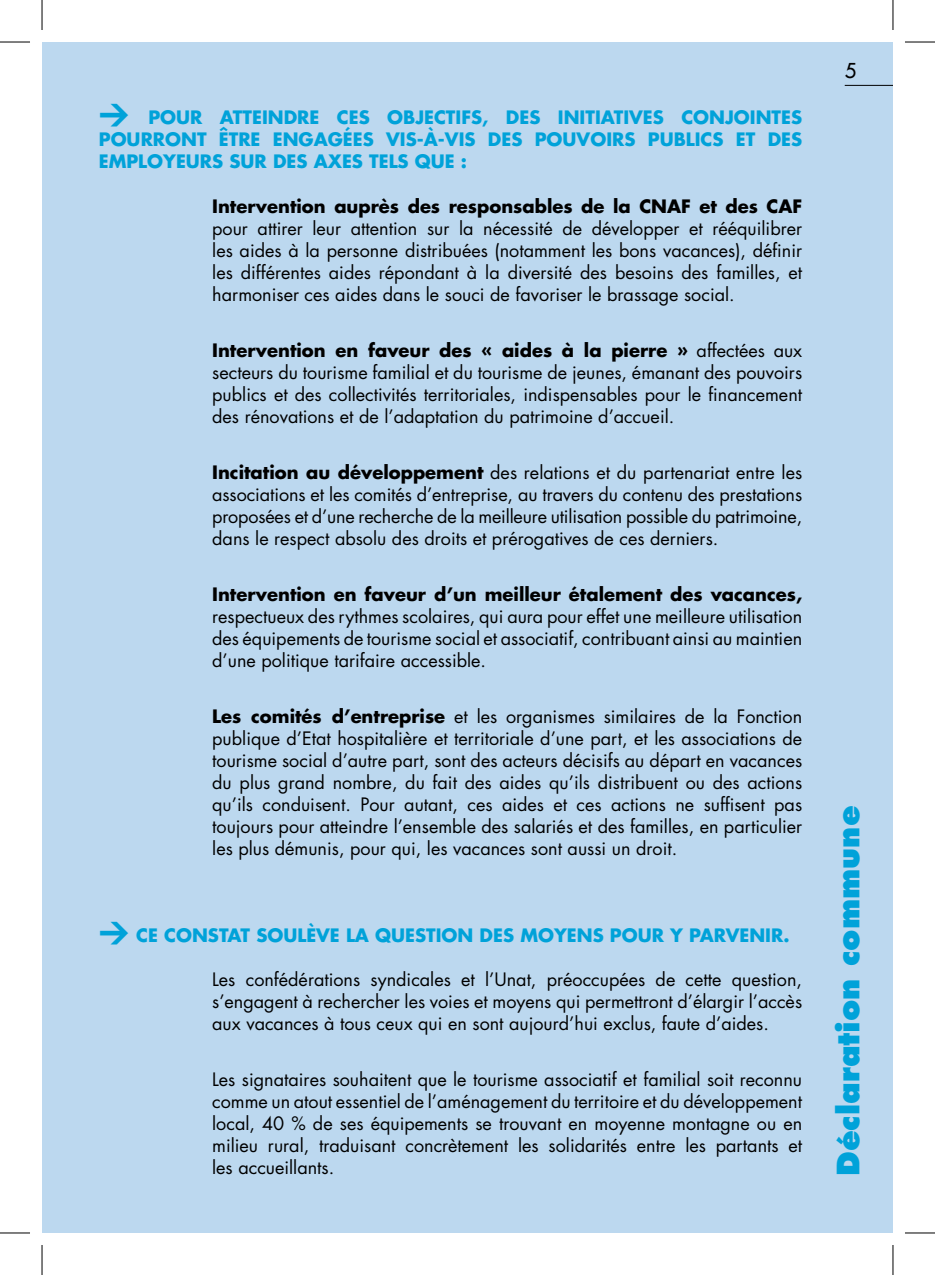
<style>
.page{position:relative;width:935px;height:1275px;background:#fff}
.page>*{position:absolute;margin:0;border:0;box-sizing:border-box;transform-origin:0 0}
.t1{font:800 30px "Futura";color:#00a2d9}
.t2{font:20px "Futura";color:#000}
.t3{font:18px/22px "Futura";color:#000;text-align:justify}
.t4{font:700 18px "Futura";color:#00a2d9}
.t5{font:700 18px "Futura";color:#000}
.s1{font-family:"DIN";font-weight:900;font-size:30px}
.s2{font-weight:700}
</style>
<div class="page">
<div style="left:42px;top:42px;width:850px;height:1191px;background:#bcd8ef"></div>
<hr style="left:844px;top:85px;width:48px;height:1px;background:#000">
<hr style="left:0;top:42px;width:30px;height:1px;background:#000">
<hr style="left:904px;top:42px;width:30px;height:1px;background:#000">
<hr style="left:0;top:1232px;width:30px;height:1px;background:#000">
<hr style="left:904px;top:1232px;width:30px;height:1px;background:#000">
<hr style="left:42px;top:0;width:1px;height:30px;background:#000">
<hr style="left:42px;top:1245px;width:1px;height:30px;background:#000">
<hr style="left:892px;top:0;width:1px;height:30px;background:#000">
<hr style="left:892px;top:1245px;width:1px;height:30px;background:#000">
<p class="t4" style="left:99px;top:105px;width:598px"><span class="s1">&gt;</span> Pou r atteindre c es objectifs, des in itiatives con</p>
<p class="t4" style="left:725px;top:105px;width:77px">jointes</p>
<p class="t4" style="left:99px;top:127px;width:15px">pou</p>
<p class="t4" style="left:141px;top:127px;width:40px">rront</p>
<p class="t4" style="left:219px;top:127px;width:80px">être engag</p>
<p class="t4" style="left:343px;top:127px;width:206px">ées vis-à-vis des pou</p>
<p class="t4" style="left:576px;top:127px;width:136px">voirs pu blics</p>
<p class="t4" style="left:735px;top:127px;width:66px">et des</p>
<p class="t4" style="left:99px;top:149px;width:41px">emplo</p>
<p class="t4" style="left:163px;top:149px;width:305px">yeurs su r des axes tels que :</p>
<p class="t5" style="left:212px;top:193px;width:591px">Intervention auprès des responsables de la CNAF et des CAF</p>
<p class="t3" style="left:212px;top:217px;width:591px">pour attirer leur attention sur la nécessité de développer et rééquilibrer les aides à la personne distribuées (notamment les bons vacances), définir les différentes aides répondant à la diversité des besoins des familles, et harmoniser ces aides dans le souci de favoriser le brassage social.</p>
<p class="t3" style="left:212px;top:339px;width:591px"><span class="s2">Intervention en faveur des « aides à la pierre »</span> affectées aux secteurs du tourisme familial et du tourisme de jeunes, émanant des pouvoirs publics et des collectivités territoriales, indispensables pour le financement des rénovations et de l’adaptation du patrimoine d’accueil.</p>
<p class="t3" style="left:212px;top:461px;width:591px"><span class="s2">Incitation au développement</span> des relations et du partenariat entre les associations et les comités d’entreprise, au travers du contenu des prestations proposées et d’une recherche de la meilleure utilisation possible du patrimoine, dans le respect absolu des droits et prérogatives de ces derniers.</p>
<p class="t5" style="left:212px;top:581px;width:591px">Intervention en faveur d’un meilleur étalement des vacances,</p>
<p class="t3" style="left:212px;top:605px;width:591px">respectueux des rythmes scolaires, qui aura pour effet une meilleure utilisation des équipements de tourisme social et associatif, contribuant ainsi au maintien d’une politique tarifaire accessible.</p>
<p class="t3" style="left:212px;top:705px;width:591px"><span class="s2">Les comités d’entreprise</span> et les organismes similaires de la Fonction publique d’Etat hospitalière et territoriale d’une part, et les associations de tourisme social d’autre part, sont des acteurs décisifs au départ en vacances du plus grand nombre, du fait des aides qu’ils distribuent ou des actions qu’ils conduisent. Pour autant, ces aides et ces actions ne suffisent pas toujours pour atteindre l’ensemble des salariés et des familles, en particulier les plus démunis, pour qui, les vacances sont aussi un droit.</p>
<p class="t4" style="left:99px;top:922px;width:79px"><span class="s1">&gt;</span> Ce constat</p>
<p class="t4" style="left:256px;top:922px;width:14px">soul</p>
<p class="t4" style="left:306px;top:922px;width:152px">ève la question</p>
<p class="t4" style="left:479px;top:922px;width:145px">des moyens pou</p>
<p class="t4" style="left:651px;top:922px;width:139px">r y parven ir.</p>
<p class="t3" style="left:212px;top:968px;width:591px">Les confédérations syndicales et l’Unat, préoccupées de cette question, s’engagent à rechercher les voies et moyens qui permettront d’élargir l’accès aux vacances à tous ceux qui en sont aujourd’hui exclus, faute d’aides.</p>
<p class="t3" style="left:212px;top:1068px;width:591px">Les signataires souhaitent que le tourisme associatif et familial soit reconnu comme un atout essentiel de l’aménagement du territoire et du développement local, 40 % de ses équipements se trouvant en moyenne montagne ou en milieu rural, traduisant concrètement les solidarités entre les partants et les accueillants.</p>
<p class="t2" style="left:844px;top:58px;width:13px">5</p>
<h1 class="t1" style="left:829px;top:1176px;width:372px;rotate:-90deg">Déclaration commune</h1>
</div>
